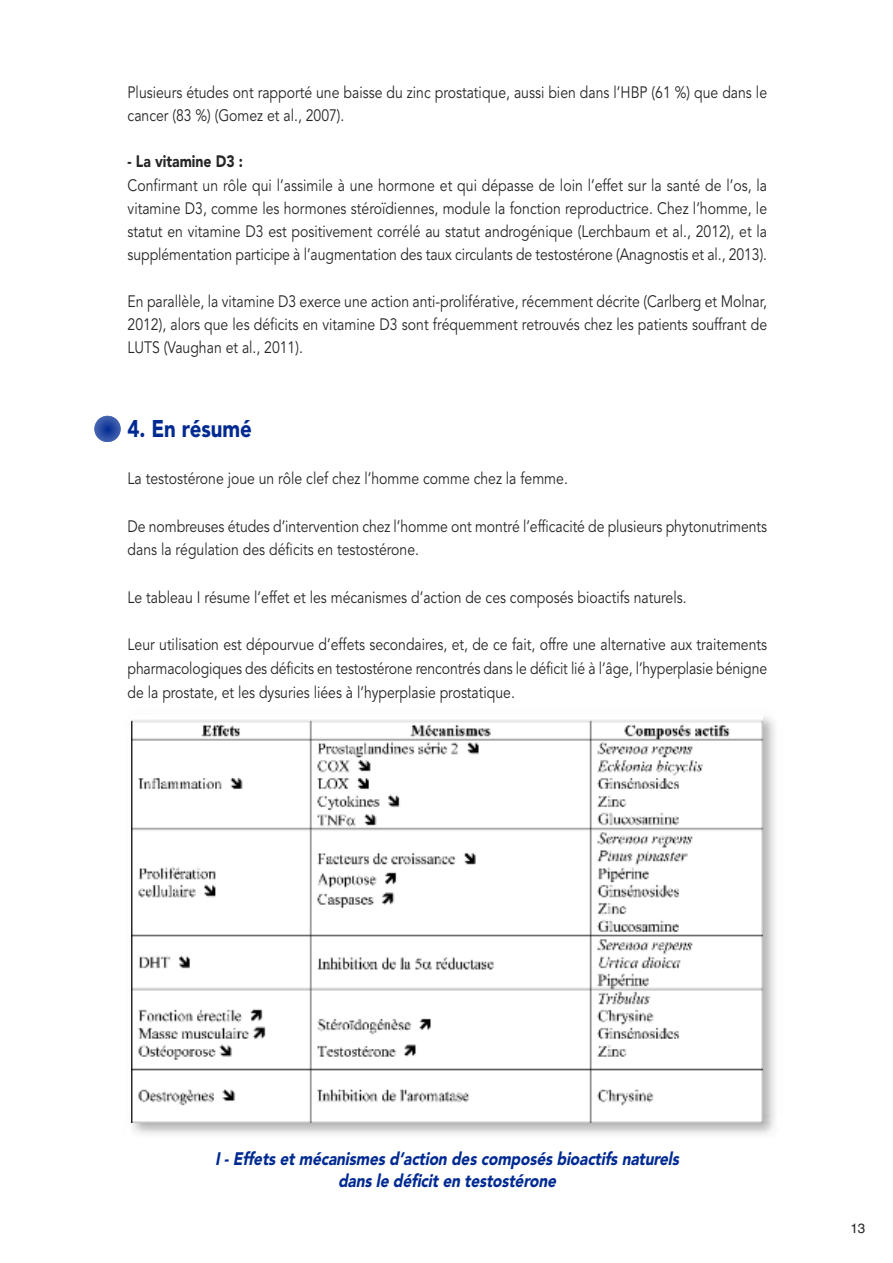
<style>
.page{position:relative;width:893px;height:1263px;background:#fff}
.page>*{position:absolute;margin:0;border:0;box-sizing:border-box;transform-origin:0 0}
.t1{font:900 24px "Avenir";letter-spacing:-.005em;color:#002a92;scale:.85 1}
.t2{font:italic 900 18px/22.4px "Avenir";letter-spacing:-.005em;color:#002a92;text-align:center;scale:.85 1}
.t3{font:16.5px/23.2px "Avenir";color:#272627;text-align:justify;scale:.85 1}
.t4{font:900 16.5px "Avenir";color:#272627;scale:.85 1}
.t5{font:13.5px "Helvetica";color:#272627}
</style>
<div class="page">
<img style="left:131px;top:716px;width:644px;height:418px">
<img style="left:132px;top:716px;width:630px;height:406px">
<svg style="left:94px;top:416px;width:27px;height:26px"></svg>
<p class="t3" style="left:128px;top:82px;width:754px">Plusieurs études ont rapporté une baisse du zinc prostatique, aussi bien dans l’HBP (61 %) que dans le cancer (83 %) (Gomez et al., 2007).</p>
<p class="t4" style="left:128px;top:155px;width:137px">- La vitamine D3 :</p>
<p class="t3" style="left:128px;top:175px;width:754px">Confirmant un rôle qui l’assimile à une hormone et qui dépasse de loin l’effet sur la santé de l’os, la vitamine D3, comme les hormones stéroïdiennes, module la fonction reproductrice. Chez l’homme, le statut en vitamine D3 est positivement corrélé au statut androgénique (Lerchbaum et al., 2012), et la supplémentation participe à l’augmentation des taux circulants de testostérone (Anagnostis et al., 2013).</p>
<p class="t3" style="left:128px;top:291px;width:754px">En parallèle, la vitamine D3 exerce une action anti-proliférative, récemment décrite (Carlberg et Molnar, 2012), alors que les déficits en vitamine D3 sont fréquemment retrouvés chez les patients souffrant de LUTS (Vaughan et al., 2011).</p>
<h1 class="t1" style="left:128px;top:419px;width:148px">4. En résumé</h1>
<p class="t3" style="left:128px;top:468px;width:519px">La testostérone joue un rôle clef chez l’homme comme chez la femme.</p>
<p class="t3" style="left:128px;top:515px;width:754px;line-height:23.7px">De nombreuses études d’intervention chez l’homme ont montré l’efficacité de plusieurs phytonutriments dans la régulation des déficits en testostérone.</p>
<p class="t3" style="left:128px;top:587px;width:659px">Le tableau I résume l’effet et les mécanismes d’action de ces composés bioactifs naturels.</p>
<p class="t3" style="left:128px;top:634px;width:754px;line-height:23.7px">Leur utilisation est dépourvue d’effets secondaires, et, de ce fait, offre une alternative aux traitements pharmacologiques des déficits en testostérone rencontrés dans le déficit lié à l’âge, l’hyperplasie bénigne de la prostate, et les dysuries liées à l’hyperplasie prostatique.</p>
<p class="t2" style="left:215px;top:1149px;width:551px">I - Effets et mécanismes d’action des composés bioactifs naturels dans le déficit en testostérone</p>
<p class="t5" style="left:850px;top:1221px;width:17px">13</p>
</div>
